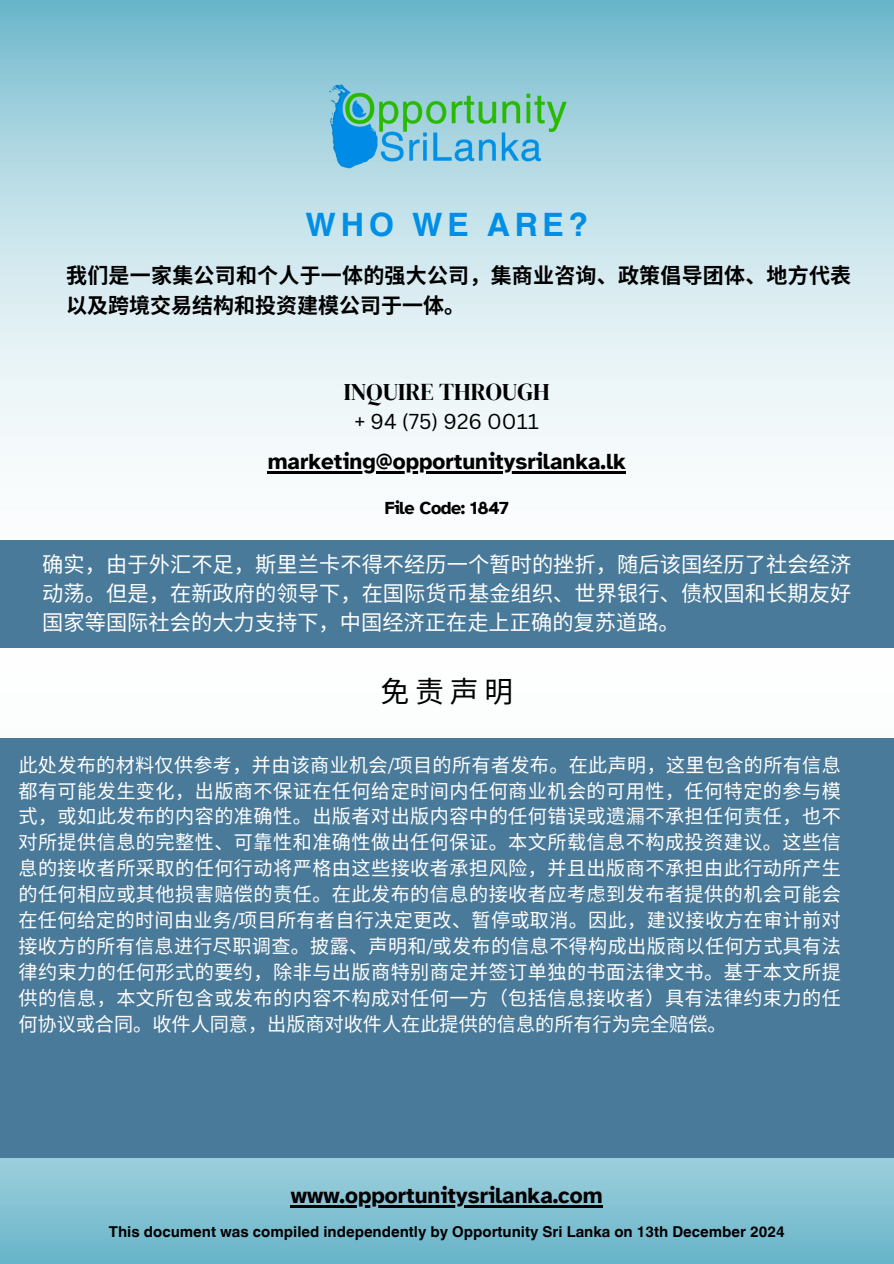
<style>
.page{position:relative;width:894px;height:1264px;background:#fff}
.page>*{position:absolute;margin:0;border:0;box-sizing:border-box;transform-origin:0 0}
.t1{font:700 32.25px "Helvetica World";letter-spacing:.15em;color:#008fe6}
.t2{font:28.95px "Noto Sans CJ Ksc";color:#000}
.t3{font:24px "DM Serif Display";color:#000}
.t4{font:700 22.5px "Atkinson Hyperlegible";color:#000}
.t5{font:21.3px/29.2px "Noto Sans CJ Ksc";color:#fff;text-align:justify}
.t6{font:700 21px/29.2px "Noto Sans CJ Ksc";letter-spacing:.01em;color:#000}
.t7{font:21px "Canva Sans";color:#000}
.t8{font:19.2px/25.8px "Noto Sans CJ Ksc";color:#fff;text-align:justify}
.t9{font:700 18px "Atkinson Hyperlegible";letter-spacing:-.025em;color:#000}
.t10{font:700 15px "Helvetica World";color:#000}
.s1{font-family:"Helios Ext"}
</style>
<div class="page">
<img style="left:0;top:1157px;width:893px;height:106px">
<img style="left:0;top:0;width:893px;height:648px">
<div style="left:0;top:540px;width:893px;height:107px;background:#4a7a99"></div>
<div style="left:0;top:737px;width:893px;height:420px;background:#4a7a99"></div>
<img style="left:283px;top:0;width:329px;height:287px">
<hr style="left:291px;top:1205px;width:311px;height:2px;background:#000">
<hr style="left:267px;top:471px;width:358px;height:3px;background:#000">
<h1 class="t1" style="left:305px;top:198px;width:284px">WHO WE ARE?</h1>
<p class="t6" style="left:66px;top:260px;width:786px">我们是一家集公司和个人于一体的强大公司，集商业咨询、政策倡导团体、地方代表以及跨境交易结构和投资建模公司于一体。</p>
<h6 class="t3" style="left:343px;top:375px;width:208px">INQUIRE THROUGH</h6>
<p class="t7" style="left:354px;top:406px;width:186px">+ 94 (75) 926 0011</p>
<h2 class="t4" style="left:267px;top:448px;width:359px">marketing@opportunitysrilanka.lk</h2>
<p class="t9" style="left:384px;top:496px;width:126px">File Code: 1847</p>
<p class="t5" style="left:42px;top:548px;width:810px">确实，由于外汇不足，斯里兰卡不得不经历一个暂时的挫折，随后该国经历了社会经济动荡。但是，在新政府的领导下，在国际货币基金组织、世界银行、债权国和长期友好国家等国际社会的大力支持下，中国经济正在走上正确的复苏道路。</p>
<h5 class="t2" style="left:380px;top:668px;width:134px">免责声明</h5>
<h3 class="t8" style="left:18px;top:750px;width:823px">此处发布的材料仅供参考，并由该商业机会<span class="s1">/</span>项目的所有者发布。在此声明，这里包含的所有信息都有可能发生变化，出版商不保证在任何给定时间内任何商业机会的可用性，任何特定的参与模式，或如此发布的内容的准确性。出版者对出版内容中的任何错误或遗漏不承担任何责任，也不对所提供信息的完整性、可靠性和准确性做出任何保证。本文所载信息不构成投资建议。这些信息的接收者所采取的任何行动将严格由这些接收者承担风险，并且出版商不承担由此行动所产生的任何相应或其他损害赔偿的责任。在此发布的信息的接收者应考虑到发布者提供的机会可能会在任何给定的时间由业务<span class="s1">/</span>项目所有者自行决定更改、暂停或取消。因此，建议接收方在审计前对接收方的所有信息进行尽职调查。披露、声明和<span class="s1">/</span>或发布的信息不得构成出版商以任何方式具有法律约束力的任何形式的要约，除非与出版商特别商定并签订单独的书面法律文书。基于本文所提供的信息，本文所包含或发布的内容不构成对任何一方（包括信息接收者）具有法律约束力的任何协议或合同。收件人同意，出版商对收件人在此提供的信息的所有行为完全赔偿。</h3>
<h6 class="t4" style="left:291px;top:1181px;width:313px">www.opportunitysrilanka.com</h6>
<h4 class="t10" style="left:109px;top:1218px;width:677px">This document was compiled independently by Opportunity Sri Lanka on 13th December 2024</h4>
</div>
